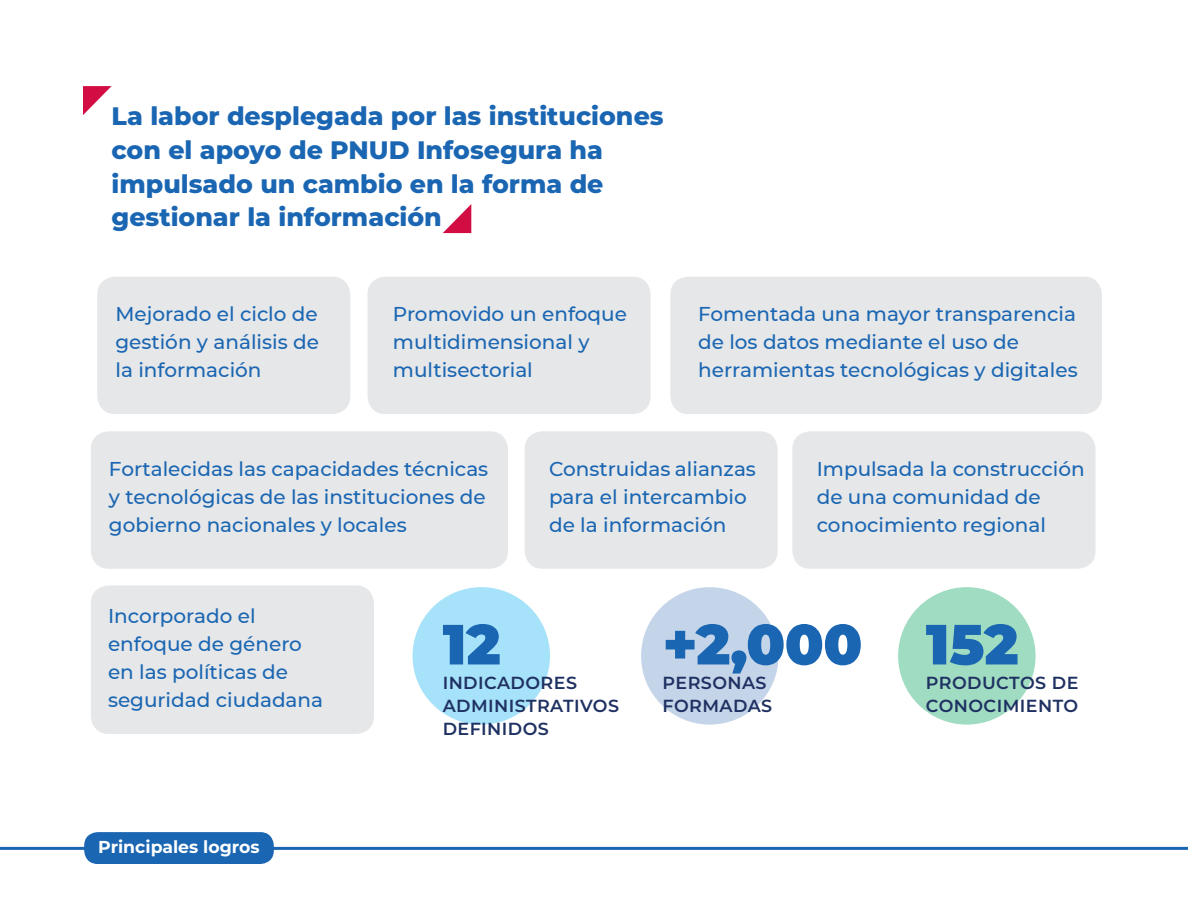
<style>
.page{position:relative;width:1188px;height:918px;background:#fff}
.page>*{position:absolute;margin:0;border:0;box-sizing:border-box;transform-origin:0 0}
.t1{font:900 56.55px "Montserrat";letter-spacing:-.005em;color:#1a66b2}
.t2{font:800 25.2px/33.8px "Montserrat";color:#1a66b2}
.t3{font:500 19.95px/28px "Montserrat";color:#1a66b2}
.t4{font:600 17.55px/23.2px "Montserrat";letter-spacing:.025em;color:#1f3162}
.t5{font:700 17.25px "Montserrat";color:#fff}
</style>
<div class="page">
<div style="left:413px;top:587px;width:137px;height:138px;background:#a6e2f9;border-radius:50%"></div>
<div style="left:641px;top:587px;width:138px;height:138px;background:#c5d5e9;border-radius:50%"></div>
<div style="left:898px;top:587px;width:138px;height:138px;background:#a0dcc1;border-radius:50%"></div>
<hr style="left:0;top:847px;width:1188px;height:3px;background:#1a66b2">
<div style="left:84px;top:832px;width:190px;height:32px;background:#1a66b2;border-radius:14px"></div>
<svg style="left:443px;top:204px;width:28px;height:29px"></svg>
<svg style="left:83px;top:86px;width:29px;height:29px"></svg>
<div style="left:97px;top:277px;width:253px;height:137px;background:#e6e7e9;border-radius:18px"></div>
<div style="left:91px;top:585px;width:283px;height:149px;background:#e6e7e9;border-radius:18px"></div>
<div style="left:525px;top:431px;width:253px;height:138px;background:#e6e7e9;border-radius:18px"></div>
<div style="left:792px;top:431px;width:304px;height:138px;background:#e6e7e9;border-radius:18px"></div>
<div style="left:368px;top:277px;width:283px;height:137px;background:#e6e7e9;border-radius:18px"></div>
<div style="left:670px;top:277px;width:432px;height:137px;background:#e6e7e9;border-radius:18px"></div>
<div style="left:91px;top:431px;width:417px;height:138px;background:#e6e7e9;border-radius:18px"></div>
<p class="t2" style="left:112px;top:98px;width:554px">La labor desplegada por las instituciones con el apoyo de PNUD Infosegura ha impulsado un cambio en la forma de gestionar la información</p>
<p class="t3" style="left:115px;top:299px;width:205px;text-align:justify">Mejorado el ciclo de gestión y análisis de la información</p>
<p class="t3" style="left:393px;top:299px;width:236px">Promovido un enfoque multidimensional y multisectorial</p>
<p class="t3" style="left:698px;top:299px;width:381px">Fomentada una mayor transparencia de los datos mediante el uso de herramientas tecnológicas y digitales</p>
<p class="t3" style="left:109px;top:454px;width:381px">Fortalecidas las capacidades técnicas y tecnológicas de las instituciones de gobierno nacionales y locales</p>
<p class="t3" style="left:549px;top:454px;width:208px">Construidas alianzas para el intercambio de la información</p>
<p class="t3" style="left:817px;top:454px;width:270px">Impulsada la construcción de una comunidad de conocimiento regional</p>
<p class="t3" style="left:108px;top:601px;width:217px">Incorporado el enfoque de género en las políticas de seguridad ciudadana</p>
<p class="t5" style="left:98px;top:835px;width:163px">Principales logros</p>
<h1 class="t1" style="left:443px;top:602px;width:60px">12</h1>
<h1 class="t1" style="left:663px;top:602px;width:357px">+2,000 152</h1>
<p class="t4" style="left:443px;top:670px;width:178px">INDICADORES<br>ADMINISTRATIVOS<br>DEFINIDOS</p>
<p class="t4" style="left:663px;top:670px;width:111px">PERSONAS<br>FORMADAS</p>
<p class="t4" style="left:926px;top:670px;width:154px">PRODUCTOS DE<br>CONOCIMIENTO</p>
</div>
